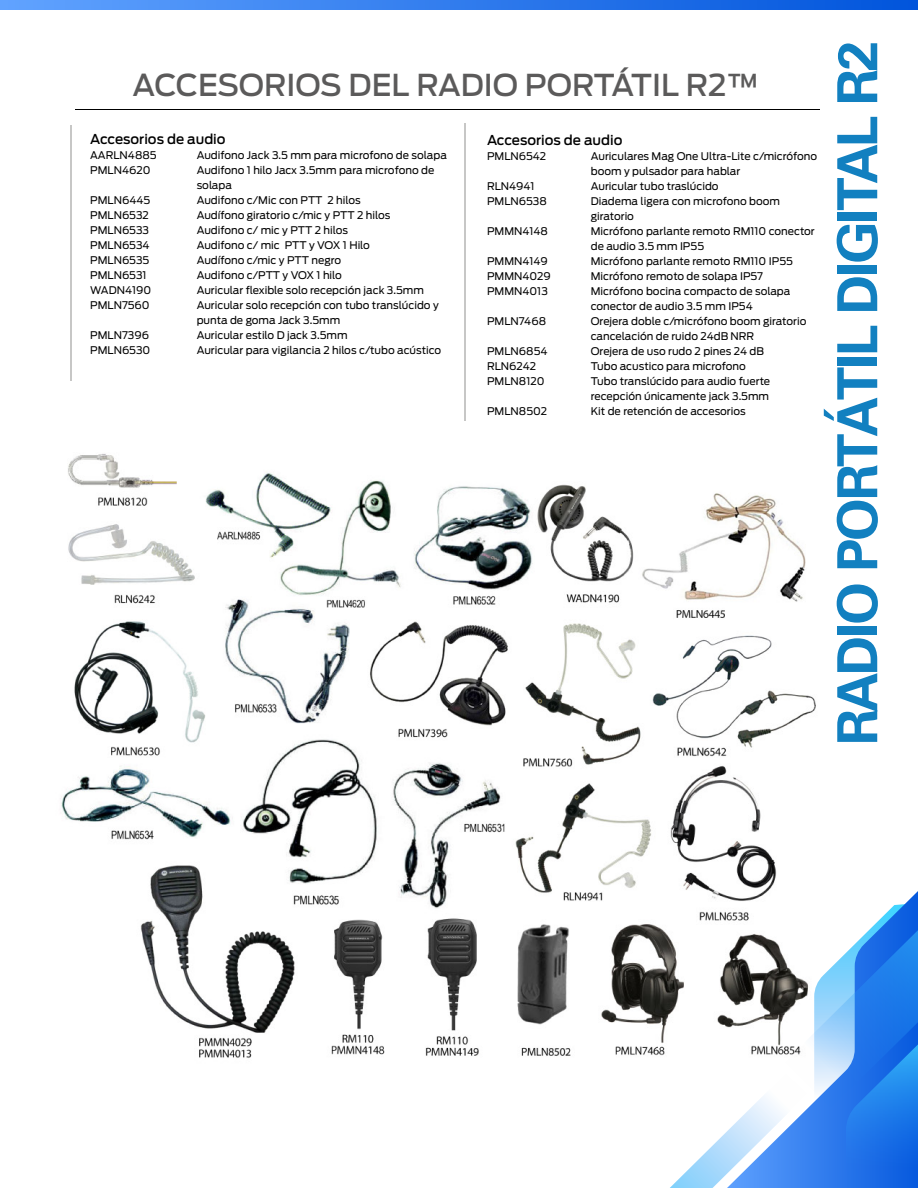
<style>
.page{position:relative;width:918px;height:1188px;background:#fff}
.page>*{position:absolute;margin:0;border:0;box-sizing:border-box;transform-origin:0 0}
.t1{font:55.5px "Zurich Bold BT";letter-spacing:-.05em;color:#1280c0}
.t2{font:500 30px "Antenna";color:#5b5a5a}
.t3{font:500 13.5px "Antenna";color:#000}
.t4{font:10.5px/15px "Antenna";color:#000}
</style>
<div class="page">
<hr style="left:76px;top:109px;width:744px;height:1px;background:#000">
<hr style="left:70px;top:126px;width:2px;height:255px;background:#c7c7c6">
<hr style="left:464px;top:123px;width:2px;height:298px;background:#c7c7c6">
<img style="left:61px;top:454px;width:755px;height:604px">
<svg style="left:727px;top:891px;width:191px;height:12px"></svg>
<svg style="left:670px;top:903px;width:248px;height:285px"></svg>
<svg style="left:0;top:0;width:918px;height:9px;background:#307bed"></svg>
<h1 class="t1" style="left:824px;top:746px;width:706px;rotate:-90deg">RADIO PORTÁTIL DIGITAL R2</h1>
<h2 class="t2" style="left:133px;top:67px;width:629px">ACCESORIOS DEL RADIO PORTÁTIL R2™</h2>
<p class="t3" style="left:90px;top:131px;width:137px">Accesorios de audio</p>
<p class="t4" style="left:90px;top:148px;width:68px">AARLN4885<br>PMLN4620</p>
<p class="t4" style="left:90px;top:193px;width:63px">PMLN6445<br>PMLN6532<br>PMLN6533<br>PMLN6534<br>PMLN6535<br>PMLN6531<br>WADN4190<br>PMLN7560</p>
<p class="t4" style="left:90px;top:328px;width:62px">PMLN7396<br>PMLN6530</p>
<p class="t3" style="left:487px;top:132px;width:137px">Accesorios de audio</p>
<p class="t4" style="left:487px;top:148px;width:61px">PMLN6542</p>
<p class="t4" style="left:487px;top:178px;width:61px">RLN4941<br>PMLN6538</p>
<p class="t4" style="left:487px;top:223px;width:62px">PMMN4148</p>
<p class="t4" style="left:487px;top:253px;width:65px">PMMN4149<br>PMMN4029<br>PMMN4013</p>
<p class="t4" style="left:487px;top:313px;width:61px">PMLN7468</p>
<p class="t4" style="left:487px;top:343px;width:62px">PMLN6854<br>RLN6242<br>PMLN8120</p>
<p class="t4" style="left:487px;top:403px;width:62px">PMLN8502</p>
<p class="t4" style="left:197px;top:148px;width:252px">Audifono Jack 3.5 mm para microfono de solapa Audifono 1 hilo Jacx 3.5mm para microfono de solapa<br>Audifono c/Mic con PTT 2 hilos<br>Audífono giratorio c/mic y PTT 2 hilos<br>Audifono c/ mic y PTT 2 hilos<br>Audifono c/ mic PTT y VOX 1 Hilo<br>Audífono c/mic y PTT negro<br>Audifono c/PTT y VOX 1 hilo<br>Auricular flexible solo recepción jack 3.5mm Auricular solo recepción con tubo translúcido y punta de goma Jack 3.5mm<br>Auricular estilo D jack 3.5mm<br>Auricular para vigilancia 2 hilos c/tubo acústico</p>
<p class="t4" style="left:591px;top:148px;width:228px">Auriculares Mag One Ultra-Lite c/micrófono boom y pulsador para hablar<br>Auricular tubo traslúcido<br>Diadema ligera con microfono boom giratorio<br>Micrófono parlante remoto RM110 conector de audio 3.5 mm IP55<br>Micrófono parlante remoto RM110 IP55<br>Micrófono remoto de solapa IP57<br>Micrófono bocina compacto de solapa conector de audio 3.5 mm IP54<br>Orejera doble c/micrófono boom giratorio cancelación de ruido 24dB NRR<br>Orejera de uso rudo 2 pines 24 dB<br>Tubo acustico para microfono<br>Tubo translúcido para audio fuerte recepción únicamente jack 3.5mm<br>Kit de retención de accesorios</p>
</div>
